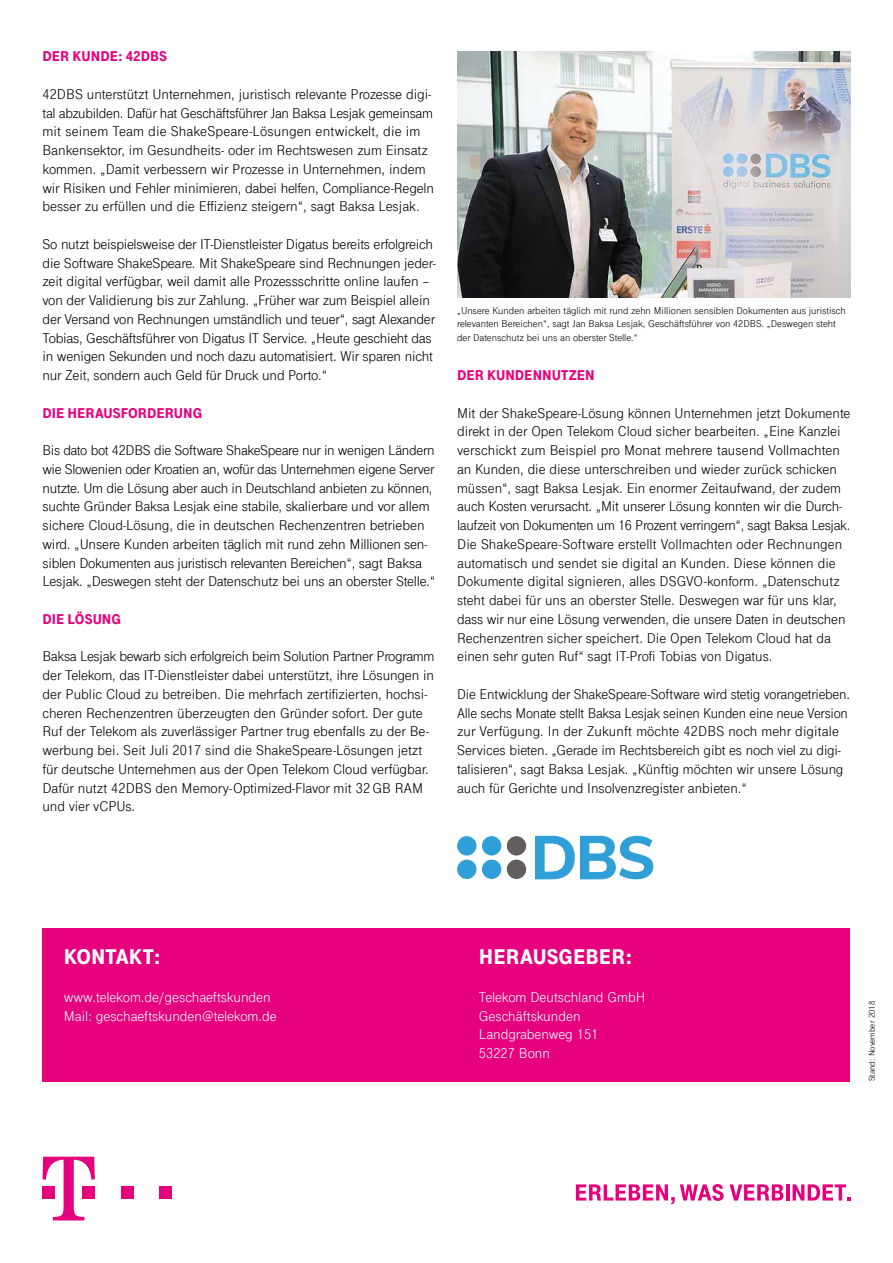
<style>
.page{position:relative;width:893px;height:1263px;background:#fff}
.page>*{position:absolute;margin:0;border:0;box-sizing:border-box;transform-origin:0 0}
.t1{font:900 22.5px "Tele Grotesk Next";color:#fff}
.t2{font:15px/18.8px "Tele Grotesk Next";letter-spacing:-.01em;color:#000}
.t3{font:15px/18.8px "Tele Grotesk Next";color:#fff}
.t4{font:900 15px "Tele Grotesk Next";color:#e6007d}
.t5{font:10.5px/13.5px "Tele Grotesk Next";letter-spacing:.005em;color:#000}
.t6{font:9px "Tele Grotesk Next";color:#000}
</style>
<div class="page">
<img style="left:457px;top:51px;width:393px;height:247px">
<div style="left:507px;top:836px;width:19px;height:19px;background:#625e5d;border-radius:50%"></div>
<div style="left:507px;top:860px;width:19px;height:19px;background:#625e5d;border-radius:50%"></div>
<svg style="left:535px;top:836px;width:118px;height:43px"></svg>
<div style="left:457px;top:836px;width:19px;height:19px;background:#309ed7;border-radius:50%"></div>
<div style="left:482px;top:836px;width:19px;height:19px;background:#309ed7;border-radius:50%"></div>
<div style="left:482px;top:860px;width:19px;height:19px;background:#309ed7;border-radius:50%"></div>
<div style="left:457px;top:860px;width:19px;height:19px;background:#309ed7;border-radius:50%"></div>
<div style="left:43px;top:928px;width:807px;height:153px;background:#e6007d"></div>
<div style="left:121px;top:1186px;width:13px;height:13px;background:#e6007d"></div>
<div style="left:159px;top:1186px;width:13px;height:13px;background:#e6007d"></div>
<svg style="left:43px;top:1157px;width:52px;height:63px"></svg>
<svg style="left:576px;top:1184px;width:148px;height:20px"></svg>
<svg style="left:730px;top:1184px;width:53px;height:16px"></svg>
<hr style="left:786px;top:1184px;width:3px;height:16px;background:#e6007d">
<svg style="left:793px;top:1184px;width:57px;height:16px"></svg>
<p class="t4" style="left:43px;top:48px;width:126px">DER KUNDE: 42DBS</p>
<p class="t2" style="left:43px;top:85px;width:393px">42DBS unterstützt Unternehmen, juristisch relevante Prozesse digi&shy;tal abzubilden. Dafür hat Geschäftsführer Jan Baksa Lesjak gemeinsam mit seinem Team die ShakeSpeare-Lösungen entwickelt, die im Bankensektor, im Gesundheits- oder im Rechtswesen zum Einsatz kommen. „Damit verbessern wir Prozesse in Unternehmen, indem wir Risiken und Fehler minimieren, dabei helfen, Compliance-Regeln besser zu erfüllen und die Effizienz steigern“, sagt Baksa Lesjak.</p>
<p class="t2" style="left:43px;top:235px;width:395px">So nutzt beispielsweise der IT-Dienstleister Digatus bereits erfolgreich die Software ShakeSpeare. Mit ShakeSpeare sind Rechnungen jeder&shy;zeit digital verfügbar, weil damit alle Prozessschritte online laufen – von der Validierung bis zur Zahlung. „Früher war zum Beispiel allein der Versand von Rechnungen umständlich und teuer“, sagt Alexander Tobias, Geschäftsführer von Digatus IT Service. „Heute geschieht das in wenigen Sekunden und noch dazu automatisiert. Wir sparen nicht nur Zeit, sondern auch Geld für Druck und Porto.“</p>
<p class="t4" style="left:43px;top:404px;width:161px">DIE HERAUSFORDERUNG</p>
<p class="t2" style="left:43px;top:441px;width:394px">Bis dato bot 42DBS die Software ShakeSpeare nur in wenigen Ländern wie Slowenien oder Kroatien an, wofür das Unternehmen eigene Server nutzte. Um die Lösung aber auch in Deutschland anbieten zu können, suchte Gründer Baksa Lesjak eine stabile, skalierbare und vor allem sichere Cloud-Lösung, die in deutschen Rechenzentren betrieben wird. „Unsere Kunden arbeiten täglich mit rund zehn Millionen sen&shy;siblen Dokumenten aus juristisch relevanten Bereichen“, sagt Baksa Lesjak. „Deswegen steht der Datenschutz bei uns an oberster Stelle.“</p>
<p class="t4" style="left:43px;top:610px;width:80px">DIE LÖSUNG</p>
<p class="t2" style="left:43px;top:647px;width:393px">Baksa Lesjak bewarb sich erfolgreich beim Solution Partner Programm der Telekom, das IT-Dienstleister dabei unterstützt, ihre Lösungen in der Public Cloud zu betreiben. Die mehrfach zertifizierten, hochsi&shy;cheren Rechenzentren überzeugten den Gründer sofort. Der gute Ruf der Telekom als zuverlässiger Partner trug ebenfalls zu der Be&shy;werbung bei. Seit Juli 2017 sind die ShakeSpeare-Lösungen jetzt für deutsche Unternehmen aus der Open Telekom Cloud verfügbar.<br>Dafür nutzt 42DBS den Memory-Optimized-Flavor mit 32 GB RAM und vier vCPUs.</p>
<p class="t5" style="left:457px;top:304px;width:390px">„Unsere Kunden arbeiten täglich mit rund zehn Millionen sensiblen Dokumenten aus juristisch relevanten Bereichen“, sagt Jan Baksa Lesjak, Geschäftsführer von 42DBS. „Deswegen steht der Datenschutz bei uns an oberster Stelle.“</p>
<p class="t4" style="left:457px;top:367px;width:139px">DER KUNDENNUTZEN</p>
<p class="t2" style="left:457px;top:403px;width:395px">Mit der ShakeSpeare-Lösung können Unternehmen jetzt Dokumente direkt in der Open Telekom Cloud sicher bearbeiten. „Eine Kanzlei verschickt zum Beispiel pro Monat mehrere tausend Vollmachten an Kunden, die diese unterschreiben und wieder zurück schicken müssen“, sagt Baksa Lesjak. Ein enormer Zeitaufwand, der zudem auch Kosten verursacht. „Mit unserer Lösung konnten wir die Durch&shy;laufzeit von Dokumenten um 16 Prozent verringern“, sagt Baksa Lesjak.<br>Die ShakeSpeare-Software erstellt Vollmachten oder Rechnungen automatisch und sendet sie digital an Kunden. Diese können die Dokumente digital signieren, alles DSGVO-konform. „Datenschutz steht dabei für uns an oberster Stelle. Deswegen war für uns klar, dass wir nur eine Lösung verwenden, die unsere Daten in deutschen Rechenzentren sicher speichert. Die Open Telekom Cloud hat da einen sehr guten Ruf“ sagt IT-Profi Tobias von Digatus.</p>
<p class="t2" style="left:457px;top:685px;width:394px">Die Entwicklung der ShakeSpeare-Software wird stetig vorangetrieben.<br>Alle sechs Monate stellt Baksa Lesjak seinen Kunden eine neue Version zur Verfügung. In der Zukunft möchte 42DBS noch mehr digitale Services bieten. „Gerade im Rechtsbereich gibt es noch viel zu digi&shy;talisieren“, sagt Baksa Lesjak. „Künftig möchten wir unsere Lösung auch für Gerichte und Insolvenzregister anbieten.“</p>
<h1 class="t1" style="left:64px;top:944px;width:99px">KONTAKT:</h1>
<p class="t3" style="left:64px;top:988px;width:215px">www.telekom.de/geschaeftskunden<br>Mail: geschaeftskunden@telekom.de</p>
<h1 class="t1" style="left:479px;top:944px;width:155px">HERAUSGEBER:</h1>
<p class="t3" style="left:479px;top:988px;width:168px">Telekom Deutschland GmbH<br>Geschäftskunden<br>Landgrabenweg 151<br>53227 Bonn</p>
<p class="t6" style="left:867px;top:1081px;width:82px;rotate:-90deg">Stand: November 2018</p>
</div>
